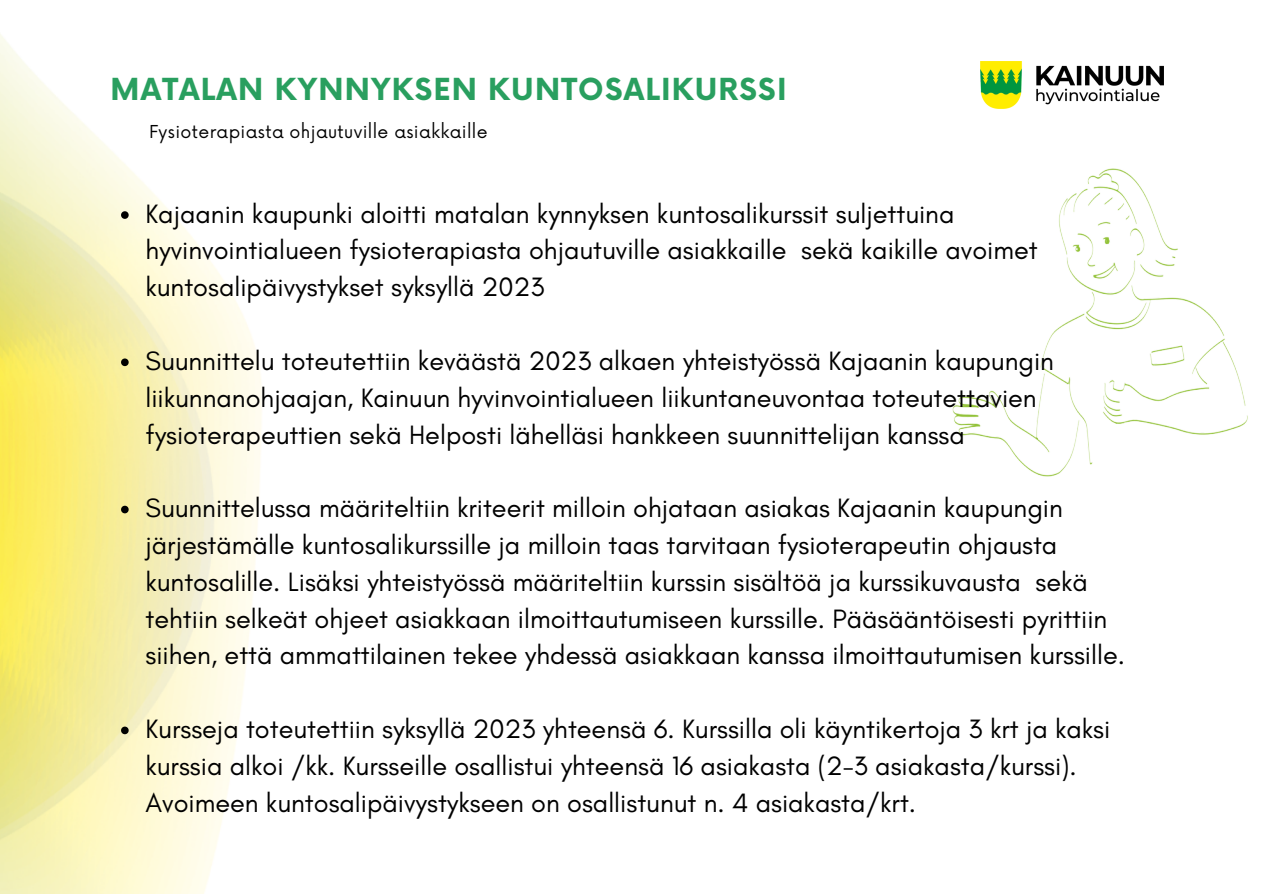
<style>
.page{position:relative;width:1263px;height:894px;background:#fff}
.page>*{position:absolute;margin:0;border:0;box-sizing:border-box;transform-origin:0 0}
.t1{font:700 29.55px "Now";letter-spacing:.04em;color:#299f5f}
.t2{font:27px/36.8px "Glacial Indifference";color:#000}
.t3{font:17.4px "Now";letter-spacing:.02em;color:#000}
</style>
<div class="page">
<img style="left:0;top:34px;width:981px;height:859px">
<img style="left:981px;top:61px;width:183px;height:48px">
<img style="left:916px;top:167px;width:332px;height:316px">
<svg style="left:121px;top:211px;width:8px;height:8px"></svg>
<svg style="left:121px;top:358px;width:8px;height:8px"></svg>
<svg style="left:121px;top:505px;width:8px;height:8px"></svg>
<svg style="left:121px;top:726px;width:8px;height:8px"></svg>
<p class="t1" style="left:111px;top:74px;width:677px">MATALAN KYNNYKSEN KUNTOSALIKURSSI</p>
<p class="t3" style="left:149px;top:122px;width:340px">Fysioterapiasta ohjautuville asiakkaille</p>
<p class="t2" style="left:145px;top:195px;width:894px">Kajaanin kaupunki aloitti matalan kynnyksen kuntosalikurssit suljettuina hyvinvointialueen fysioterapiasta ohjautuville asiakkaille sekä kaikille avoimet kuntosalipäivystykset syksyllä 2023</p>
<p class="t2" style="left:145px;top:342px;width:910px">Suunnittelu toteutettiin keväästä 2023 alkaen yhteistyössä Kajaanin kaupungin liikunnanohjaajan, Kainuun hyvinvointialueen liikuntaneuvontaa toteutettavien fysioterapeuttien sekä Helposti lähelläsi hankkeen suunnittelijan kanssa</p>
<p class="t2" style="left:145px;top:489px;width:981px">Suunnittelussa määriteltiin kriteerit milloin ohjataan asiakas Kajaanin kaupungin järjestämälle kuntosalikurssille ja milloin taas tarvitaan fysioterapeutin ohjausta kuntosalille. Lisäksi yhteistyössä määriteltiin kurssin sisältöä ja kurssikuvausta sekä tehtiin selkeät ohjeet asiakkaan ilmoittautumiseen kurssille. Pääsääntöisesti pyrittiin siihen, että ammattilainen tekee yhdessä asiakkaan kanssa ilmoittautumisen kurssille.</p>
<p class="t2" style="left:145px;top:710px;width:966px">Kursseja toteutettiin syksyllä 2023 yhteensä 6. Kurssilla oli käyntikertoja 3 krt ja kaksi kurssia alkoi /kk. Kursseille osallistui yhteensä 16 asiakasta (2-3 asiakasta/kurssi).<br>Avoimeen kuntosalipäivystykseen on osallistunut n. 4 asiakasta/krt.</p>
</div>
